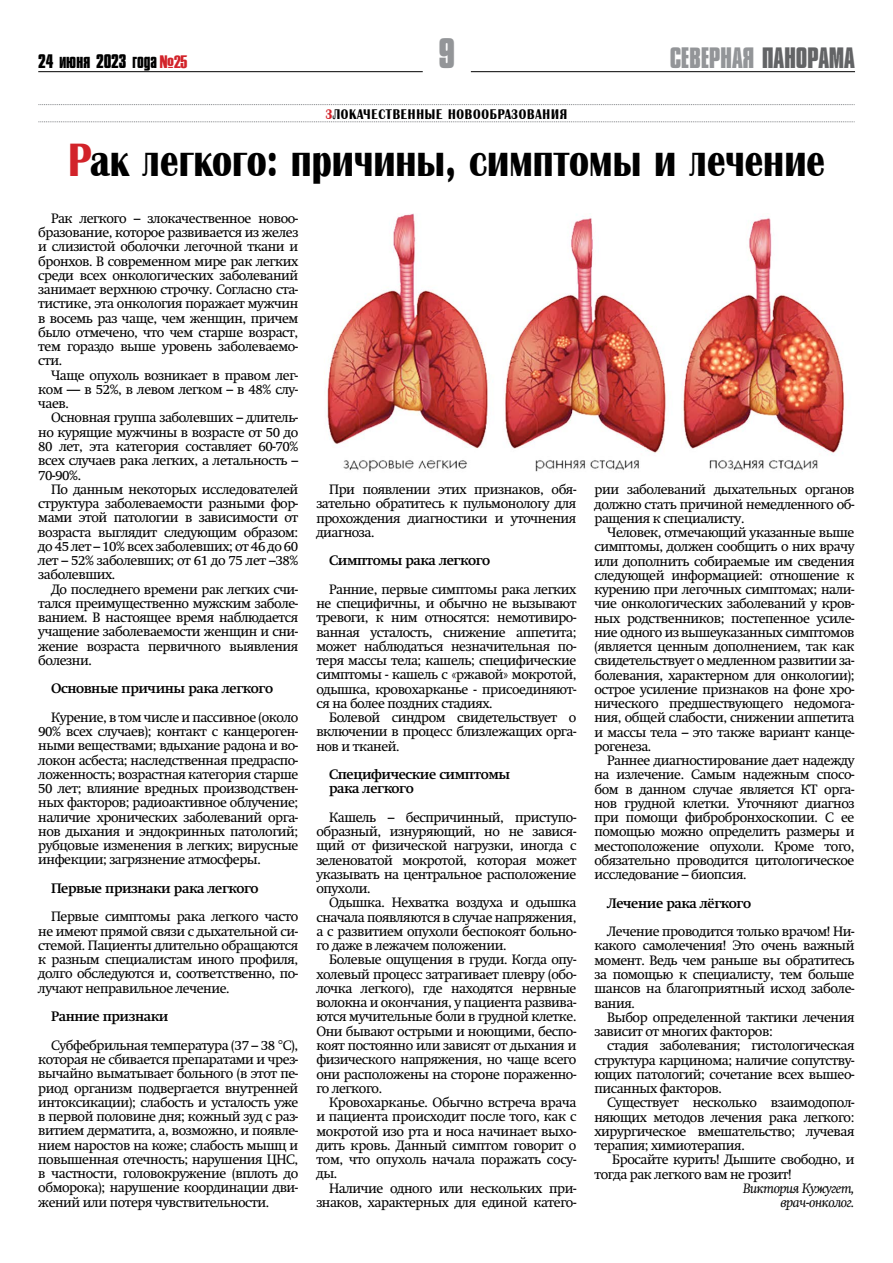
<style>
.page{position:relative;width:893px;height:1263px;background:#fff}
.page>*{position:absolute;margin:0;border:0;box-sizing:border-box;transform-origin:0 0}
.t1{font:700 45px "A Albionic Nr";color:#000}
.t2{font:700 39px "Compacta MT Cyrillic";color:#939598}
.t3{font:700 27px "Compacta MT Cyrillic";letter-spacing:-.01em;color:#939598}
.t4{font:700 18px "Compacta MT Cyrillic";letter-spacing:-.01em;color:#000}
.t5{font:13.5px/14.2px "Swift";letter-spacing:-.03em;color:#000;text-align:justify}
.t6{font:700 13.5px/14.2px "Swift";letter-spacing:-.03em;color:#000}
.t7{font:700 13.5px "A Albionic Nr";letter-spacing:.06em;color:#000}
.t8{font:italic 13.5px/14.2px "Swift";letter-spacing:-.03em;color:#000;text-align:right}
.s1{font-family:"Haettenschweiler";font-weight:400;color:#d2232a}
.s2{color:#636466}
.s3{color:#d2232a}
</style>
<div class="page">
<hr style="left:38px;top:71px;width:385px;height:1px;background:#000">
<hr style="left:471px;top:71px;width:384px;height:1px;background:#000">
<svg style="left:38px;top:122px;width:817px;height:1px"></svg>
<svg style="left:38px;top:104px;width:817px;height:1px"></svg>
<img style="left:324px;top:214px;width:521px;height:258px">
<h3 class="t4" style="left:38px;top:50px;width:151px">24 июня 2023 года <span class="s1">№25</span></h3>
<h2 class="t2" style="left:438px;top:28px;width:18px">9</h2>
<h3 class="t3" style="left:670px;top:40px;width:186px">СЕВЕРНАЯ <span class="s2">ПАНОРАМА</span></h3>
<p class="t7" style="left:326px;top:107px;width:243px"><span class="s3">з</span>локачественные новообразования</p>
<h1 class="t1" style="left:68px;top:136px;width:758px"><span class="s3">Р</span>ак легкого: причины, симптомы и лечение</h1>
<p class="t5" style="left:38px;top:211px;width:262px;text-indent:13px">Рак легкого – злокачественное новоо&shy;бразование, которое развивается из желез и слизистой оболочки легочной ткани и бронхов. В современном мире рак легких среди всех онкологических заболеваний занимает верхнюю строчку. Согласно ста&shy;тистике, эта онкология поражает мужчин в восемь раз чаще, чем женщин, причем было отмечено, что чем старше возраст, тем гораздо выше уровень заболеваемо&shy;сти.</p>
<p class="t5" style="left:38px;top:368px;width:262px;text-indent:13px">Чаще опухоль возникает в правом лег&shy;ком — в 52%, в левом легком – в 48% слу&shy;чаев.</p>
<p class="t5" style="left:38px;top:411px;width:262px;text-indent:13px">Основная группа заболевших – длитель&shy;но курящие мужчины в возрасте от 50 до 80 лет, эта категория составляет 60-70% всех случаев рака легких, а летальность – 70-90%.</p>
<p class="t5" style="left:38px;top:482px;width:262px;text-indent:13px">По данным некоторых исследователей структура заболеваемости разными фор&shy;мами этой патологии в зависимости от возраста выглядит следующим образом: до 45 лет – 10% всех заболевших; от 46 до 60 лет – 52% заболевших; от 61 до 75 лет –38% заболевших.</p>
<p class="t5" style="left:38px;top:582px;width:262px;text-indent:13px">До последнего времени рак легких счи&shy;тался преимущественно мужским заболе&shy;ванием. В настоящее время наблюдается учащение заболеваемости женщин и сни&shy;жение возраста первичного выявления болезни.</p>
<p class="t6" style="left:51px;top:681px;width:224px">Основные причины рака легкого</p>
<p class="t5" style="left:38px;top:710px;width:262px;text-indent:13px">Курение, в том числе и пассивное (около 90% всех случаев); контакт с канцероген&shy;ными веществами; вдыхание радона и во&shy;локон асбеста; наследственная предраспо&shy;ложенность; возрастная категория старше 50 лет; влияние вредных производствен&shy;ных факторов; радиоактивное облучение; наличие хронических заболеваний орга&shy;нов дыхания и эндокринных патологий; рубцовые изменения в легких; вирусные инфекции; загрязнение атмосферы.</p>
<p class="t6" style="left:51px;top:881px;width:209px">Первые признаки рака легкого</p>
<p class="t5" style="left:38px;top:910px;width:262px;text-indent:13px">Первые симптомы рака легкого часто не имеют прямой связи с дыхательной си&shy;стемой. Пациенты длительно обращаются к разным специалистам иного профиля, долго обследуются и, соответственно, по&shy;лучают неправильное лечение.</p>
<p class="t6" style="left:51px;top:1009px;width:119px">Ранние признаки</p>
<p class="t5" style="left:38px;top:1038px;width:262px;text-indent:13px">Субфебрильная температура (37 – 38 °С), которая не сбивается препаратами и чрез&shy;вычайно выматывает больного (в этот пе&shy;риод организм подвергается внутренней интоксикации); слабость и усталость уже в первой половине дня; кожный зуд с раз&shy;витием дерматита, а, возможно, и появле&shy;нием наростов на коже; слабость мышц и повышенная отечность; нарушения ЦНС, в частности, головокружение (вплоть до обморока); нарушение координации дви&shy;жений или потеря чувствительности.</p>
<p class="t5" style="left:316px;top:482px;width:262px;text-indent:13px">При появлении этих признаков, обя&shy;зательно обратитесь к пульмонологу для прохождения диагностики и уточнения диагноза.</p>
<p class="t6" style="left:329px;top:553px;width:163px">Симптомы рака легкого</p>
<p class="t5" style="left:316px;top:582px;width:262px;text-indent:13px">Ранние, первые симптомы рака легких не специфичны, и обычно не вызывают тревоги, к ним относятся: немотивиро&shy;ванная усталость, снижение аппетита; может наблюдаться незначительная по&shy;теря массы тела; кашель; специфические симптомы - кашель с «ржавой» мокротой, одышка, кровохарканье - присоединяют&shy;ся на более поздних стадиях.</p>
<p class="t5" style="left:316px;top:710px;width:262px;text-indent:13px">Болевой синдром свидетельствует о включении в процесс близлежащих орга&shy;нов и тканей.</p>
<p class="t6" style="left:329px;top:767px;width:183px">Специфические симптомы рака легкого</p>
<p class="t5" style="left:316px;top:810px;width:262px;text-indent:13px">Кашель – беспричинный, приступо&shy;образный, изнуряющий, но не завися&shy;щий от физической нагрузки, иногда с зеленоватой мокротой, которая может указывать на центральное расположение опухоли.</p>
<p class="t5" style="left:316px;top:896px;width:262px;text-indent:13px">Одышка. Нехватка воздуха и одышка сначала появляются в случае напряжения, а с развитием опухоли беспокоят больно&shy;го даже в лежачем положении.</p>
<p class="t5" style="left:316px;top:953px;width:262px;text-indent:13px">Болевые ощущения в груди. Когда опу&shy;холевый процесс затрагивает плевру (обо&shy;лочка легкого), где находятся нервные волокна и окончания, у пациента развива&shy;ются мучительные боли в грудной клетке.<br>Они бывают острыми и ноющими, беспо&shy;коят постоянно или зависят от дыхания и физического напряжения, но чаще всего они расположены на стороне пораженно&shy;го легкого.</p>
<p class="t5" style="left:316px;top:1095px;width:262px;text-indent:13px">Кровохарканье. Обычно встреча врача и пациента происходит после того, как с мокротой изо рта и носа начинает выхо&shy;дить кровь. Данный симптом говорит о том, что опухоль начала поражать сосу&shy;ды.</p>
<p class="t5" style="left:316px;top:1181px;width:262px;text-align:right">Наличие одного или нескольких при&shy;знаков, характерных для единой катего-</p>
<p class="t5" style="left:594px;top:482px;width:262px">рии заболеваний дыхательных органов должно стать причиной немедленного об&shy;ращения к специалисту.</p>
<p class="t5" style="left:594px;top:525px;width:262px;text-indent:13px">Человек, отмечающий указанные выше симптомы, должен сообщить о них врачу или дополнить собираемые им сведения следующей информацией: отношение к курению при легочных симптомах; нали&shy;чие онкологических заболеваний у кров&shy;ных родственников; постепенное усиле&shy;ние одного из вышеуказанных симптомов (является ценным дополнением, так как свидетельствует о медленном развитии за&shy;болевания, характерном для онкологии); острое усиление признаков на фоне хро&shy;нического предшествующего недомога&shy;ния, общей слабости, снижении аппетита и массы тела – это также вариант канце&shy;рогенеза.</p>
<p class="t5" style="left:594px;top:753px;width:262px;text-indent:13px">Раннее диагностирование дает надежду на излечение. Самым надежным спосо&shy;бом в данном случае является КТ орга&shy;нов грудной клетки. Уточняют диагноз при помощи фибробронхоскопии. С ее помощью можно определить размеры и местоположение опухоли. Кроме того, обязательно проводится цитологическое исследование – биопсия.</p>
<p class="t6" style="left:607px;top:896px;width:145px">Лечение рака лёгкого</p>
<p class="t5" style="left:594px;top:924px;width:262px;text-indent:13px">Лечение проводится только врачом! Ни&shy;какого самолечения! Это очень важный момент. Ведь чем раньше вы обратитесь за помощью к специалисту, тем больше шансов на благоприятный исход заболе&shy;вания.</p>
<p class="t5" style="left:594px;top:1010px;width:262px;text-indent:13px">Выбор определенной тактики лечения зависит от многих факторов:</p>
<p class="t5" style="left:594px;top:1038px;width:262px;text-indent:13px">стадия заболевания; гистологическая структура карцинома; наличие сопутству&shy;ющих патологий; сочетание всех вышео&shy;писанных факторов.</p>
<p class="t5" style="left:594px;top:1095px;width:262px;text-indent:13px">Существует несколько взаимодопол&shy;няющих методов лечения рака легкого: хирургическое вмешательство; лучевая терапия; химиотерапия.</p>
<p class="t5" style="left:594px;top:1152px;width:262px;text-indent:18px">Бросайте курить! Дышите свободно, и тогда рак легкого вам не грозит!</p>
<p class="t8" style="left:743px;top:1181px;width:113px">Виктория Кужугет, врач-онколог.</p>
</div>
